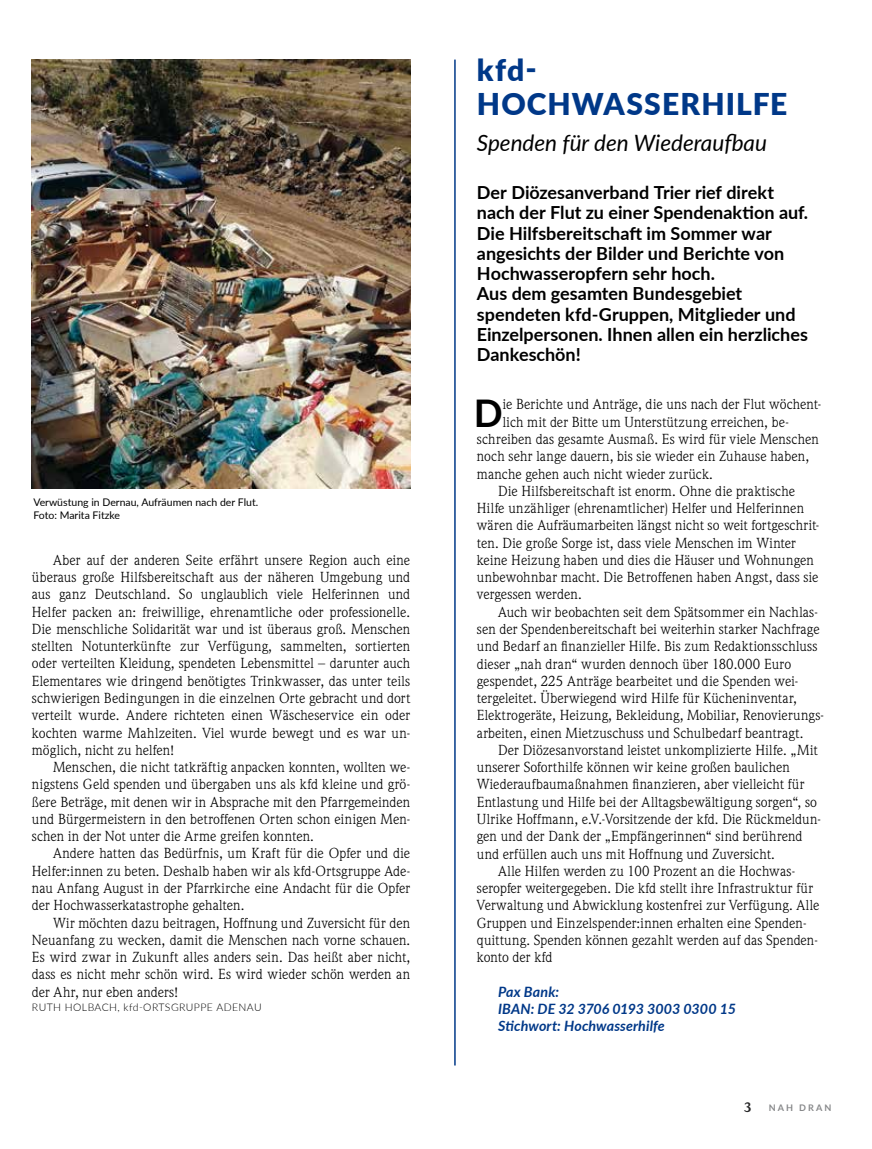
<style>
.page{position:relative;width:872px;height:1149px;background:#fff}
.page>*{position:absolute;margin:0;border:0;box-sizing:border-box;transform-origin:0 0}
.t1{font:700 38.1px "Lato";color:#000}
.t2{font:900 30px/34.5px "Lato";letter-spacing:.035em;color:#003888}
.t3{font:italic 22.5px "Lato";color:#000}
.t4{font:700 18px/20.2px "Lato";color:#000}
.t5{font:14.25px/17.2px "Weidemann Std";letter-spacing:.005em;color:#000;text-align:justify}
.t6{font:italic 700 14.25px/17.2px "Lato";letter-spacing:.005em;color:#003888}
.t7{font:700 13.5px "Weidemann Std";color:#282829}
.t8{font:10.5px/13.5px "Lato";color:#000}
.t9{font:300 10.5px "Lato";letter-spacing:.04em;color:#000}
.t10{font:700 9.15px "Lato";letter-spacing:.225em;color:#87888a}
</style>
<div class="page">
<hr style="left:454px;top:60px;width:2px;height:1005px;background:#003888">
<img style="left:32px;top:59px;width:378px;height:429px">
<p class="t8" style="left:33px;top:494px;width:226px">Verwüstung in Dernau, Aufräumen nach der Flut.<br>Foto: Marita Fitzke</p>
<p class="t5" style="left:32px;top:550px;width:380px;text-indent:21px">Aber auf der anderen Seite erfährt unsere Region auch eine überaus große Hilfsbereitschaft aus der näheren Umgebung und aus ganz Deutschland. So unglaublich viele Helferinnen und Helfer packen an: freiwillige, ehrenamtliche oder professionelle.<br>Die menschliche Solidarität war und ist überaus groß. Menschen stellten Notunterkünfte zur Verfügung, sammelten, sortierten oder verteilten Kleidung, spendeten Lebensmittel – darunter auch Elementares wie dringend benötigtes Trinkwasser, das unter teils schwierigen Bedingungen in die einzelnen Orte gebracht und dort verteilt wurde. Andere richteten einen Wäscheservice ein oder kochten warme Mahlzeiten. Viel wurde bewegt und es war un&shy;möglich, nicht zu helfen!</p>
<p class="t5" style="left:32px;top:758px;width:380px;text-indent:21px">Menschen, die nicht tatkräftig anpacken konnten, wollten we&shy;nigstens Geld spenden und übergaben uns als kfd kleine und grö&shy;ßere Beträge, mit denen wir in Absprache mit den Pfarrgemeinden und Bürgermeistern in den betroffenen Orten schon einigen Men&shy;schen in der Not unter die Arme greifen konnten.</p>
<p class="t5" style="left:32px;top:844px;width:380px;text-indent:21px">Andere hatten das Bedürfnis, um Kraft für die Opfer und die Helfer:innen zu beten. Deshalb haben wir als kfd-Ortsgruppe Ade&shy;nau Anfang August in der Pfarrkirche eine Andacht für die Opfer der Hochwasserkatastrophe gehalten.</p>
<p class="t5" style="left:32px;top:913px;width:380px;text-indent:21px">Wir möchten dazu beitragen, Hoffnung und Zuversicht für den Neuanfang zu wecken, damit die Menschen nach vorne schauen.<br>Es wird zwar in Zukunft alles anders sein. Das heißt aber nicht, dass es nicht mehr schön wird. Es wird wieder schön werden an der Ahr, nur eben anders!</p>
<p class="t9" style="left:32px;top:1000px;width:231px">RUTH HOLBACH, kfd-ORTSGRUPPE ADENAU</p>
<h2 class="t2" style="left:477px;top:51px;width:312px">kfd-<br>HOCHWASSERHILFE</h2>
<h3 class="t3" style="left:477px;top:126px;width:292px">Spenden für den Wiederaufbau</h3>
<p class="t4" style="left:477px;top:182px;width:333px">Der Diözesanverband Trier rief direkt nach der Flut zu einer Spendenaktion auf.<br>Die Hilfsbereitschaft im Sommer war angesichts der Bilder und Berichte von Hochwasseropfern sehr hoch.<br>Aus dem gesamten Bundesgebiet spendeten kfd-Gruppen, Mitglieder und Einzelpersonen. Ihnen allen ein herzliches Dankeschön!</p>
<h1 class="t1" style="left:474px;top:384px;width:30px">D</h1>
<p class="t5" style="left:503px;top:395px;width:320px">ie Berichte und Anträge, die uns nach der Flut wöchent-</p>
<p class="t5" style="left:503px;top:412px;width:287px">lich mit der Bitte um Unterstützung erreichen, be-</p>
<p class="t5" style="left:477px;top:430px;width:343px">schreiben das gesamte Ausmaß. Es wird für viele Menschen</p>
<p class="t5" style="left:477px;top:447px;width:334px">noch sehr lange dauern, bis sie wieder ein Zuhause haben,</p>
<p class="t5" style="left:477px;top:464px;width:238px">manche gehen auch nicht wieder zurück.</p>
<p class="t5" style="left:498px;top:482px;width:298px">Die Hilfsbereitschaft ist enorm. Ohne die praktische</p>
<p class="t5" style="left:477px;top:499px;width:329px">Hilfe unzähliger (ehrenamtlicher) Helfer und Helferinnen</p>
<p class="t5" style="left:477px;top:516px;width:344px">wären die Aufräumarbeiten längst nicht so weit fortgeschrit-</p>
<p class="t5" style="left:477px;top:533px;width:321px">ten. Die große Sorge ist, dass viele Menschen im Winter</p>
<p class="t5" style="left:477px;top:551px;width:338px">keine Heizung haben und dies die Häuser und Wohnungen</p>
<p class="t5" style="left:477px;top:568px;width:343px">unbewohnbar macht. Die Betroffenen haben Angst, dass sie</p>
<p class="t5" style="left:477px;top:585px;width:106px">vergessen werden.</p>
<p class="t5" style="left:498px;top:602px;width:321px">Auch wir beobachten seit dem Spätsommer ein Nachlas-</p>
<p class="t5" style="left:477px;top:620px;width:344px">sen der Spendenbereitschaft bei weiterhin starker Nachfrage</p>
<p class="t5" style="left:477px;top:637px;width:342px">und Bedarf an finanzieller Hilfe. Bis zum Redaktionsschluss</p>
<p class="t5" style="left:477px;top:654px;width:316px">dieser „nah dran“ wurden dennoch über 180.000 Euro</p>
<p class="t5" style="left:477px;top:671px;width:323px">gespendet, 225 Anträge bearbeitet und die Spenden wei-</p>
<p class="t5" style="left:477px;top:689px;width:321px">tergeleitet. Überwiegend wird Hilfe für Kücheninventar,</p>
<p class="t5" style="left:477px;top:706px;width:349px">Elektrogeräte, Heizung, Bekleidung, Mobiliar, Renovierungs-</p>
<p class="t5" style="left:477px;top:723px;width:328px">arbeiten, einen Mietzuschuss und Schulbedarf beantragt.</p>
<p class="t5" style="left:498px;top:740px;width:321px">Der Diözesanvorstand leistet unkomplizierte Hilfe. „Mit</p>
<p class="t5" style="left:477px;top:758px;width:314px">unserer Soforthilfe können wir keine großen baulichen</p>
<p class="t5" style="left:477px;top:775px;width:329px">Wiederaufbaumaßnahmen finanzieren, aber vielleicht für</p>
<p class="t5" style="left:477px;top:792px;width:342px">Entlastung und Hilfe bei der Alltagsbewältigung sorgen“, so</p>
<p class="t5" style="left:477px;top:809px;width:345px">Ulrike Hoffmann, e.V.-Vorsitzende der kfd. Die Rückmeldun-</p>
<p class="t5" style="left:477px;top:827px;width:327px">gen und der Dank der „Empfängerinnen“ sind berührend</p>
<p class="t5" style="left:477px;top:844px;width:300px">und erfüllen auch uns mit Hoffnung und Zuversicht.</p>
<p class="t5" style="left:498px;top:861px;width:298px">Alle Hilfen werden zu 100 Prozent an die Hochwas-</p>
<p class="t5" style="left:477px;top:878px;width:338px">seropfer weitergegeben. Die kfd stellt ihre Infrastruktur für</p>
<p class="t5" style="left:477px;top:896px;width:344px">Verwaltung und Abwicklung kostenfrei zur Verfügung. Alle</p>
<p class="t5" style="left:477px;top:913px;width:331px">Gruppen und Einzelspender:innen erhalten eine Spenden-</p>
<p class="t5" style="left:477px;top:930px;width:342px">quittung. Spenden können gezahlt werden auf das Spenden-</p>
<p class="t5" style="left:477px;top:947px;width:77px">konto der kfd</p>
<p class="t6" style="left:498px;top:981px;width:239px">Pax Bank:<br>IBAN: DE 32 3706 0193 3003 0300 15<br>Stichwort: Hochwasserhilfe</p>
<p class="t7" style="left:744px;top:1098px;width:9px">3</p>
<p class="t10" style="left:769px;top:1100px;width:64px">NAH DRAN</p>
</div>
